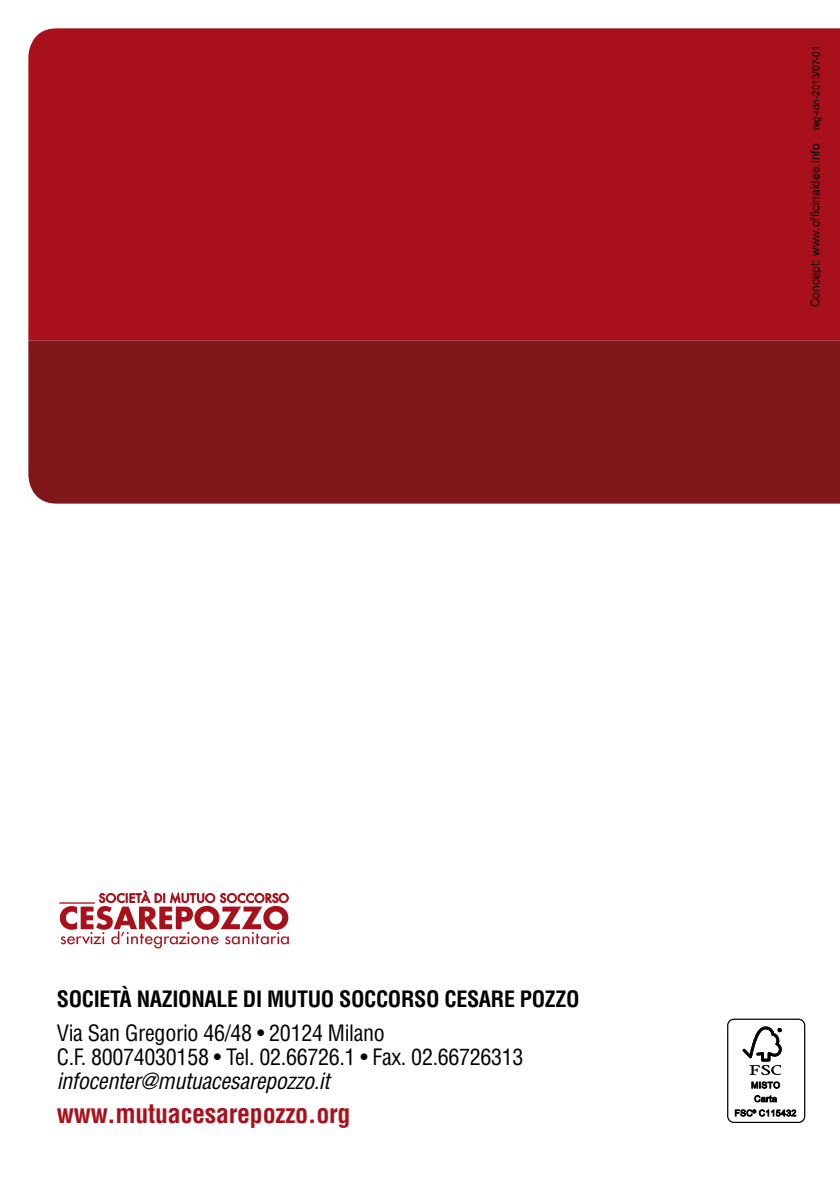
<style>
.page{position:relative;width:840px;height:1191px;background:#fff}
.page>*{position:absolute;margin:0;border:0;box-sizing:border-box;transform-origin:0 0}
.t1{font:700 condensed 26px "Helvetica LT Std";letter-spacing:-.01em;color:#a8111c}
.t2{font:condensed 22px/24px "Helvetica LT Std";letter-spacing:-.015em;color:#000}
.t3{font:700 condensed 22px "Helvetica LT Std";letter-spacing:-.015em;color:#000}
.t4{font:italic condensed 22px "Helvetica LT Std";letter-spacing:-.015em;color:#000}
.t5{font:12px "Arial";color:#000}
.s1{font-size:10px}
</style>
<div class="page">
<div style="left:28px;top:340px;width:811px;height:163px;background:#80171a"></div>
<div style="left:28px;top:28px;width:811px;height:312px;background:#a8111c"></div>
<hr style="left:59px;top:902px;width:36px;height:1px;background:#a8111c">
<svg style="left:60px;top:890px;width:229px;height:58px"></svg>
<div style="left:726px;top:1018px;width:78px;height:105px;border:1px solid #000;border-radius:6px"></div>
<svg style="left:742px;top:1026px;width:39px;height:62px"></svg>
<svg style="left:754px;top:1095px;width:22px;height:7px"></svg>
<svg style="left:734px;top:1109px;width:61px;height:7px"></svg>
<p class="t5" style="left:807px;top:307px;width:263px;rotate:-90deg">Concept: www.officinaidee.info <span class="s1">reg-idn-2013/07-01</span></p>
<p class="t3" style="left:57px;top:985px;width:524px">SOCIETÀ NAZIONALE DI MUTUO SOCCORSO CESARE POZZO</p>
<p class="t2" style="left:57px;top:1020px;width:468px">Via San Gregorio 46/48 • 20124 Milano<br>C.F. 80074030158 • Tel. 02.66726.1 • Fax. 02.66726313</p>
<p class="t4" style="left:57px;top:1067px;width:274px">infocenter@mutuacesarepozzo.it</p>
<p class="t1" style="left:57px;top:1097px;width:295px">www.mutuacesarepozzo.org</p>
</div>
